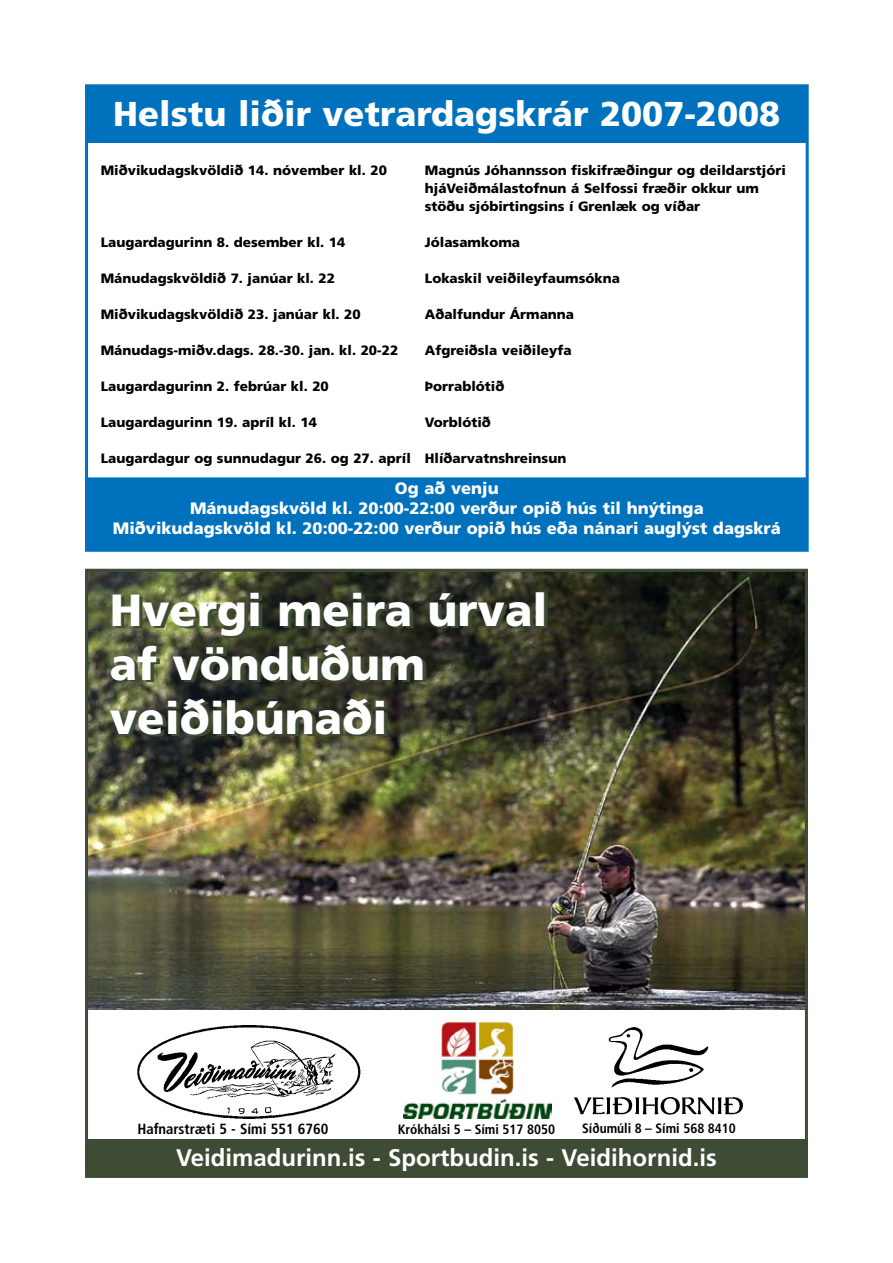
<style>
.page{position:relative;width:893px;height:1263px;background:#fff}
.page>*{position:absolute;margin:0;border:0;box-sizing:border-box;transform-origin:0 0}
.t1{font:900 45px/54px "Frutiger LT Std";color:#fff}
.t2{font:900 34.5px "Frutiger LT Std";color:#fff}
.t3{font:700 24px "Frutiger LT Std";color:#fff}
.t4{font:900 16.5px/19.8px "Frutiger LT Std";color:#fff;text-align:center}
.t5{font:700 condensed 14.7px "Frutiger LT Std";color:#000}
.t6{font:900 13.5px/18px "Frutiger LT Std";color:#000}
.t7{font:700 condensed 13.5px "Frutiger LT Std";color:#000}
</style>
<div class="page">
<img style="left:89px;top:573px;width:715px;height:436px">
<div style="left:85px;top:569px;width:723px;height:609px;border:3px solid #3e4c35"></div>
<div style="left:86px;top:86px;width:721px;height:57px;background:#0071bc"></div>
<div style="left:86px;top:478px;width:721px;height:72px;background:#0071bc"></div>
<div style="left:85px;top:477px;width:723px;height:74px;border:2px solid #0071bc"></div>
<div style="left:85px;top:84px;width:724px;height:468px;border:3px solid #0071bc"></div>
<div style="left:85px;top:1139px;width:723px;height:36px;background:#3e4c35"></div>
<img style="left:137px;top:1026px;width:224px;height:92px">
<img style="left:574px;top:1027px;width:169px;height:88px">
<img style="left:403px;top:1019px;width:148px;height:100px">
<h2 class="t2" style="left:113px;top:93px;width:669px">Helstu liðir vetrardagskrár 2007-2008</h2>
<p class="t6" style="left:101px;top:161px;width:288px">Miðvikudagskvöldið 14. nóvember kl. 20</p>
<p class="t6" style="left:425px;top:161px;width:363px">Magnús Jóhannsson fiskifræðingur og deildarstjóri hjáVeiðmálastofnun á Selfossi fræðir okkur um stöðu sjóbirtingsins í Grenlæk og víðar</p>
<p class="t6" style="left:101px;top:233px;width:246px">Laugardagurinn 8. desember kl. 14</p>
<p class="t6" style="left:425px;top:233px;width:97px">Jólasamkoma</p>
<p class="t6" style="left:101px;top:269px;width:236px">Mánudagskvöldið 7. janúar kl. 22</p>
<p class="t6" style="left:425px;top:269px;width:197px">Lokaskil veiðileyfaumsókna</p>
<p class="t6" style="left:101px;top:305px;width:261px">Miðvikudagskvöldið 23. janúar kl. 20</p>
<p class="t6" style="left:425px;top:305px;width:151px">Aðalfundur Ármanna</p>
<p class="t6" style="left:101px;top:341px;width:299px">Mánudags-miðv.dags. 28.-30. jan. kl. 20-22</p>
<p class="t6" style="left:425px;top:341px;width:148px">Afgreiðsla veiðileyfa</p>
<p class="t6" style="left:101px;top:377px;width:230px">Laugardagurinn 2. febrúar kl. 20</p>
<p class="t6" style="left:425px;top:377px;width:81px">Þorrablótið</p>
<p class="t6" style="left:101px;top:413px;width:218px">Laugardagurinn 19. apríl kl. 14</p>
<p class="t6" style="left:425px;top:413px;width:68px">Vorblótið</p>
<p class="t6" style="left:101px;top:449px;width:467px">Laugardagur og sunnudagur 26. og 27. apríl Hlíðarvatnshreinsun</p>
<p class="t4" style="left:113px;top:479px;width:669px">Og að venju<br>Mánudagskvöld kl. 20:00-22:00 verður opið hús til hnýtinga<br>Miðvikudagskvöld kl. 20:00-22:00 verður opið hús eða nánari auglýst dagskrá</p>
<h1 class="t1" style="left:110px;top:583px;width:439px">Hvergi meira úrval af vönduðum veiðibúnaði</h1>
<p class="t5" style="left:137px;top:1120px;width:193px">Hafnarstræti 5 - Sími 551 6760</p>
<p class="t7" style="left:398px;top:1121px;width:159px">Krókhálsi 5 – Sími 517 8050</p>
<p class="t7" style="left:582px;top:1120px;width:155px">Síðumúli 8 – Sími 568 8410</p>
<h3 class="t3" style="left:176px;top:1143px;width:542px">Veidimadurinn.is - Sportbudin.is - Veidihornid.is</h3>
</div>
